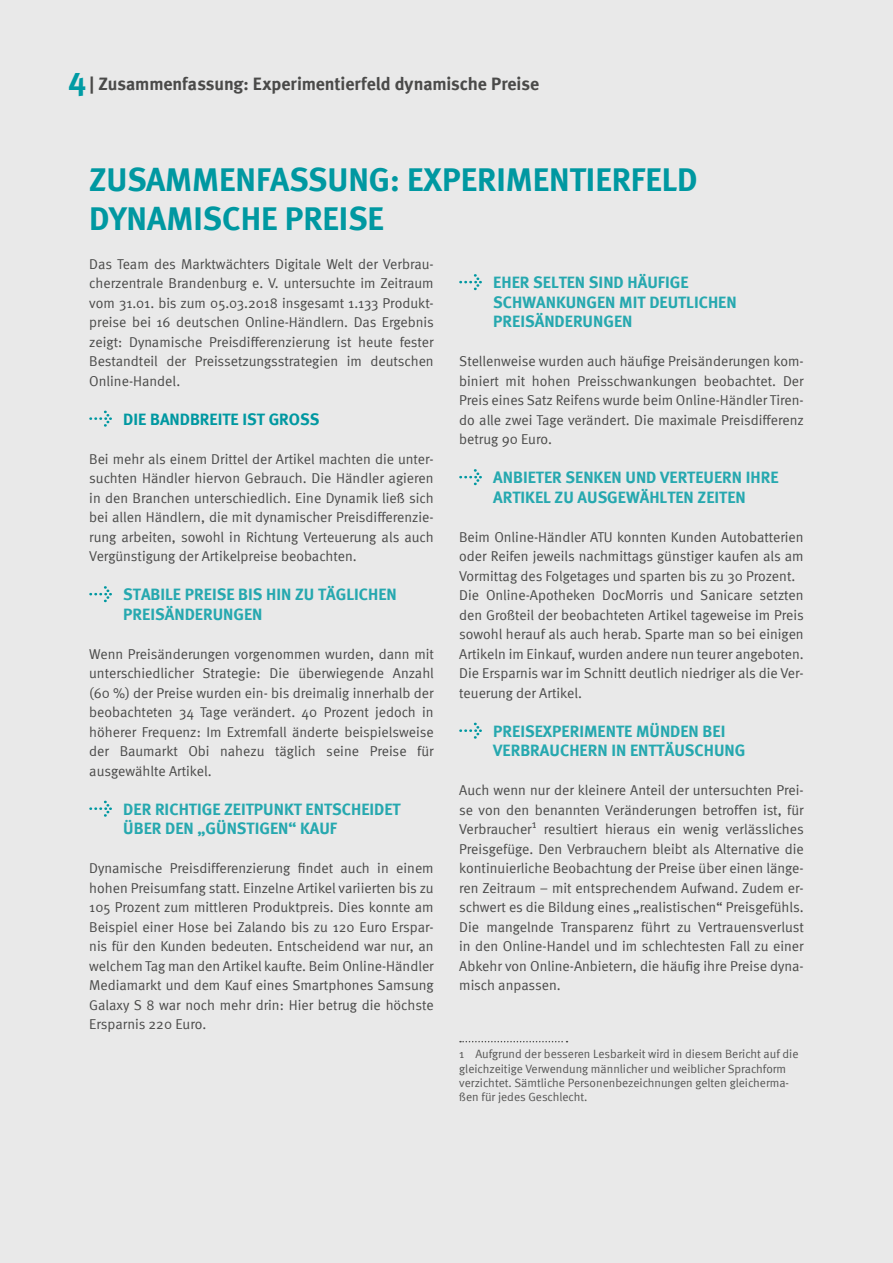
<style>
.page{position:relative;width:893px;height:1263px;background:#e9e9e9}
.page>*{position:absolute;margin:0;border:0;box-sizing:border-box;transform-origin:0 0}
.t1{font:700 33px/39px "Meta";color:#0098a1}
.t2{font:700 18px "Meta";letter-spacing:-.005em;color:#4a4a49}
.t3{font:700 16.5px/19.5px "Meta";color:#26a8af}
.t4{font:700 16.5px "Meta";color:#0098a1}
.t5{font:14.25px/19.5px "Meta Normal";color:#4a4a49;text-align:justify}
.t6{font:12px/14.4px "Meta Normal";color:#575756}
.t7{font:11.4px "Meta Normal";color:#4a4a49}
.s1{font-size:33px;color:#009ba4}
</style>
<div class="page">
<svg style="left:89px;top:410px;width:23px;height:17px"></svg>
<svg style="left:89px;top:586px;width:23px;height:16px"></svg>
<svg style="left:89px;top:800px;width:23px;height:17px"></svg>
<svg style="left:459px;top:274px;width:23px;height:16px"></svg>
<svg style="left:459px;top:469px;width:23px;height:16px"></svg>
<svg style="left:459px;top:722px;width:23px;height:17px"></svg>
<svg style="left:460px;top:1041px;width:107px;height:1px"></svg>
<p class="t2" style="left:69px;top:73px;width:472px"><span class="s1">4</span> | Zusammenfassung: Experimentierfeld dynamische Preise</p>
<h1 class="t1" style="left:89px;top:159px;width:610px">ZUSAMMENFASSUNG: EXPERIMENTIERFELD<br>DYNAMISCHE PREISE</h1>
<p class="t5" style="left:89px;top:254px;width:346px">Das Team des Marktwächters Digitale Welt der Verbrau&shy;cherzentrale Brandenburg e. V. untersuchte im Zeitraum vom 31.01. bis zum 05.03.2018 insgesamt 1.133 Produkt&shy;preise bei 16 deutschen Online-Händlern. Das Ergebnis zeigt: Dynamische Preisdifferenzierung ist heute fester Bestandteil der Preissetzungsstrategien im deutschen Online-Handel.</p>
<p class="t4" style="left:123px;top:409px;width:198px">DIE BANDBREITE IST GROSS</p>
<p class="t5" style="left:89px;top:449px;width:346px">Bei mehr als einem Drittel der Artikel machten die unter&shy;suchten Händler hiervon Gebrauch. Die Händler agieren in den Branchen unterschiedlich. Eine Dynamik ließ sich bei allen Händlern, die mit dynamischer Preisdifferenzie&shy;rung arbeiten, sowohl in Richtung Verteuerung als auch Vergünstigung der Artikelpreise beobachten.</p>
<p class="t3" style="left:123px;top:584px;width:275px">STABILE PREISE BIS HIN ZU TÄGLICHEN<br>PREISÄNDERUNGEN</p>
<p class="t5" style="left:89px;top:644px;width:346px">Wenn Preisänderungen vorgenommen wurden, dann mit unterschiedlicher Strategie: Die überwiegende Anzahl (60 %) der Preise wurden ein- bis dreimalig innerhalb der beobachteten 34 Tage verändert. 40 Prozent jedoch in höherer Frequenz: Im Extremfall änderte beispielsweise der Baumarkt Obi nahezu täglich seine Preise für ausgewählte Artikel.</p>
<p class="t3" style="left:123px;top:799px;width:279px">DER RICHTIGE ZEITPUNKT ENTSCHEIDET<br>ÜBER DEN „GÜNSTIGEN“ KAUF</p>
<p class="t5" style="left:89px;top:858px;width:346px">Dynamische Preisdifferenzierung findet auch in einem hohen Preisumfang statt. Einzelne Artikel variierten bis zu 105 Prozent zum mittleren Produktpreis. Dies konnte am Beispiel einer Hose bei Zalando bis zu 120 Euro Erspar&shy;nis für den Kunden bedeuten. Entscheidend war nur, an welchem Tag man den Artikel kaufte. Beim Online-Händler Mediamarkt und dem Kauf eines Smartphones Samsung Galaxy S 8 war noch mehr drin: Hier betrug die höchste Ersparnis 220 Euro.</p>
<p class="t3" style="left:493px;top:272px;width:245px">EHER SELTEN SIND HÄUFIGE<br>SCHWANKUNGEN MIT DEUTLICHEN<br>PREISÄNDERUNGEN</p>
<p class="t5" style="left:459px;top:351px;width:346px">Stellenweise wurden auch häufige Preisänderungen kom&shy;biniert mit hohen Preisschwankungen beobachtet. Der Preis eines Satz Reifens wurde beim Online-Händler Tiren&shy;do alle zwei Tage verändert. Die maximale Preisdifferenz betrug 90 Euro.</p>
<p class="t3" style="left:493px;top:467px;width:287px">ANBIETER SENKEN UND VERTEUERN IHRE<br>ARTIKEL ZU AUSGEWÄHLTEN ZEITEN</p>
<p class="t5" style="left:459px;top:527px;width:346px;text-align:left">Beim Online-Händler ATU konnten Kunden Autobatterien oder Reifen jeweils nachmittags günstiger kaufen als am Vormittag des Folgetages und sparten bis zu 30 Prozent.<br>Die Online-Apotheken DocMorris und Sanicare setzten den Großteil der beobachteten Artikel tageweise im Preis sowohl herauf als auch herab. Sparte man so bei einigen Artikeln im Einkauf, wurden andere nun teurer angeboten.<br>Die Ersparnis war im Schnitt deutlich niedriger als die Ver&shy;teuerung der Artikel.</p>
<p class="t3" style="left:493px;top:721px;width:254px">PREISEXPERIMENTE MÜNDEN BEI<br>VERBRAUCHERN IN ENTTÄUSCHUNG</p>
<p class="t5" style="left:459px;top:780px;width:346px">Auch wenn nur der kleinere Anteil der untersuchten Prei&shy;se von den benannten Veränderungen betroffen ist, für Verbraucher</p>
<p class="t7" style="left:532px;top:817px;width:6px">1</p>
<p class="t5" style="left:459px;top:819px;width:346px;text-indent:85px">resultiert hieraus ein wenig verlässliches Preisgefüge. Den Verbrauchern bleibt als Alternative die kontinuierliche Beobachtung der Preise über einen länge&shy;ren Zeitraum – mit entsprechendem Aufwand. Zudem er&shy;schwert es die Bildung eines „realistischen“ Preisgefühls.<br>Die mangelnde Transparenz führt zu Vertrauensverlust in den Online-Handel und im schlechtesten Fall zu einer Abkehr von Online-Anbietern, die häufig ihre Preise dyna&shy;misch anpassen.</p>
<p class="t6" style="left:459px;top:1047px;width:341px">1 Aufgrund der besseren Lesbarkeit wird in diesem Bericht auf die gleichzeitige Verwendung männlicher und weiblicher Sprachform verzichtet. Sämtliche Personenbezeichnungen gelten gleicherma&shy;ßen für jedes Geschlecht.</p>
</div>
